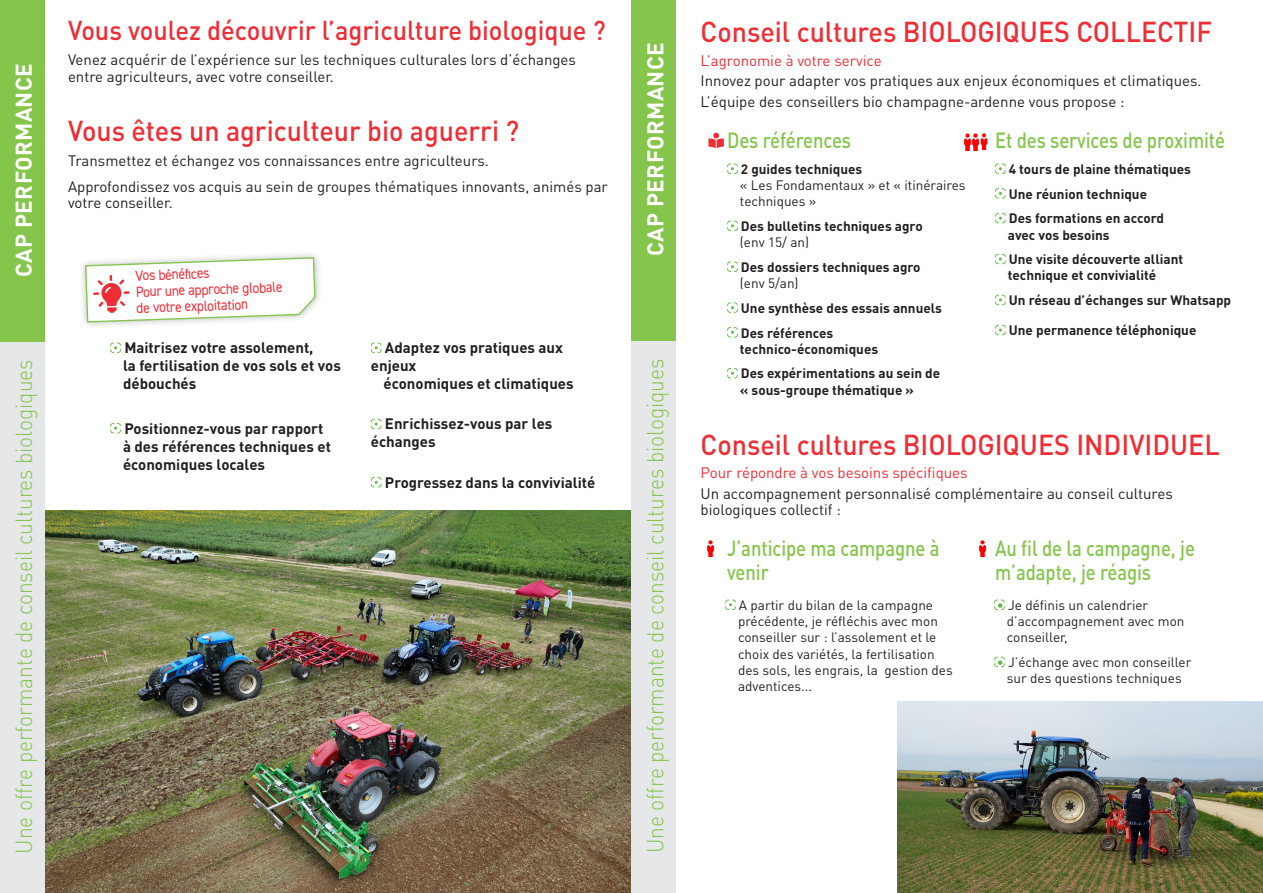
<style>
.page{position:relative;width:1263px;height:893px;background:#fff}
.page>*{position:absolute;margin:0;border:0;box-sizing:border-box;transform-origin:0 0}
.t1{font:500 28.5px "DIN Pro";color:#ee2d35;scale:.94 1}
.t2{font:500 27px "DIN Pro";color:#ee2d35;scale:.94 1}
.t3{font:300 23.25px "DIN Pro";color:#85c54c;scale:.9 1}
.t4{font:700 22.5px "DIN Pro";letter-spacing:.02em;color:#fff}
.t5{font:500 21.75px/24px "DIN Pro";letter-spacing:-.005em;color:#85c54c;scale:.85 1}
.t6{font:15px/16.5px "DIN Pro";color:#231f20}
.t7{font:700 15px/18px "DIN Pro";color:#231f20}
.t8{font:15px "DIN Pro";color:#ee2d35}
.t9{font:14.85px/16.2px "DIN2014";color:#ee2d35;scale:.9 1}
.t10{font:700 13.5px/24.8px "DIN Pro";color:#231f20}
.t11{font:13.5px/16.2px "DIN Pro";color:#231f20}
</style>
<div class="page">
<img style="left:45px;top:510px;width:586px;height:383px">
<div style="left:0;top:0;width:45px;height:893px;background:#e6e7e9"></div>
<svg style="left:110px;top:343px;width:11px;height:10px"></svg>
<svg style="left:110px;top:423px;width:11px;height:10px"></svg>
<svg style="left:371px;top:343px;width:10px;height:10px"></svg>
<svg style="left:371px;top:419px;width:10px;height:10px"></svg>
<svg style="left:371px;top:477px;width:10px;height:10px"></svg>
<div style="left:78px;top:250px;width:245px;height:80px;background:#231f20;opacity:.3"></div>
<svg style="left:84px;top:256px;width:232px;height:67px"></svg>
<div style="left:631px;top:0;width:45px;height:893px;background:#e6e7e9"></div>
<div style="left:631px;top:0;width:45px;height:340px;background:#85c54c"></div>
<div style="left:0;top:0;width:45px;height:341px;background:#85c54c"></div>
<svg style="left:727px;top:163px;width:11px;height:11px"></svg>
<svg style="left:727px;top:221px;width:11px;height:10px"></svg>
<svg style="left:727px;top:261px;width:11px;height:11px"></svg>
<svg style="left:727px;top:302px;width:11px;height:11px"></svg>
<svg style="left:727px;top:327px;width:11px;height:11px"></svg>
<svg style="left:727px;top:368px;width:11px;height:10px"></svg>
<svg style="left:995px;top:163px;width:11px;height:11px"></svg>
<svg style="left:995px;top:188px;width:11px;height:11px"></svg>
<svg style="left:995px;top:213px;width:11px;height:10px"></svg>
<svg style="left:995px;top:254px;width:11px;height:10px"></svg>
<svg style="left:995px;top:295px;width:11px;height:10px"></svg>
<svg style="left:995px;top:325px;width:11px;height:10px"></svg>
<svg style="left:725px;top:600px;width:11px;height:10px"></svg>
<svg style="left:994px;top:600px;width:11px;height:10px"></svg>
<svg style="left:994px;top:657px;width:11px;height:10px"></svg>
<img style="left:706px;top:540px;width:9px;height:17px">
<svg style="left:708px;top:133px;width:16px;height:15px"></svg>
<img style="left:963px;top:134px;width:3px;height:16px">
<img style="left:966px;top:133px;width:8px;height:17px">
<img style="left:974px;top:133px;width:14px;height:17px">
<img style="left:897px;top:702px;width:366px;height:191px">
<img style="left:978px;top:540px;width:9px;height:17px">
<h3 class="t4" style="left:5px;top:277px;width:215px;rotate:-90deg">CAP PERFORMANCE</h3>
<h3 class="t3" style="left:8px;top:854px;width:551px;rotate:-90deg">Une offre performante de conseil cultures biologiques</h3>
<h2 class="t2" style="left:68px;top:9px;width:573px">Vous voulez découvrir l’agriculture biologique ?</h2>
<p class="t6" style="left:68px;top:51px;width:509px">Venez acquérir de l’expérience sur les techniques culturales lors d’échanges entre agriculteurs, avec votre conseiller.</p>
<h1 class="t1" style="left:68px;top:108px;width:481px">Vous êtes un agriculteur bio aguerri ?</h1>
<p class="t6" style="left:68px;top:148px;width:541px;line-height:25px">Transmettez et échangez vos connaissances entre agriculteurs.<br>Approfondissez vos acquis au sein de groupes thématiques innovants, animés par</p>
<p class="t6" style="left:68px;top:194px;width:106px">votre conseiller.</p>
<p class="t9" style="left:135px;top:267px;width:164px;rotate:-2deg">Vos bénéfi ces<br>Pour une approche globale de votre exploitation</p>
<p class="t7" style="left:123px;top:337px;width:219px">Maitrisez votre assolement,<br>la fertilisation de vos sols et vos débouchés</p>
<p class="t7" style="left:123px;top:417px;width:209px">Positionnez-vous par rapport à des références techniques et économiques locales</p>
<p class="t7" style="left:371px;top:337px;width:194px;text-indent:14px">Adaptez vos pratiques aux enjeux</p>
<p class="t7" style="left:384px;top:373px;width:192px">économiques et climatiques</p>
<p class="t7" style="left:371px;top:413px;width:183px;text-indent:14px">Enrichissez-vous par les échanges</p>
<p class="t7" style="left:385px;top:471px;width:212px">Progressez dans la convivialité</p>
<h3 class="t4" style="left:636px;top:256px;width:215px;rotate:-90deg">CAP PERFORMANCE</h3>
<h3 class="t3" style="left:639px;top:853px;width:551px;rotate:-90deg">Une offre performante de conseil cultures biologiques</h3>
<h1 class="t1" style="left:701px;top:8px;width:546px">Conseil cultures BIOLOGIQUES COLLECTIF</h1>
<p class="t8" style="left:701px;top:50px;width:183px">L’agronomie à votre service</p>
<p class="t6" style="left:701px;top:70px;width:502px;line-height:20.7px">Innovez pour adapter vos pratiques aux enjeux économiques et climatiques.<br>L’équipe des conseillers bio champagne-ardenne vous propose :</p>
<h3 class="t5" style="left:727px;top:126px;width:147px">Des références</h3>
<h3 class="t5" style="left:995px;top:126px;width:272px">Et des services de proximité</h3>
<p class="t10" style="left:741px;top:155px;width:123px">2 guides techniques</p>
<p class="t11" style="left:740px;top:177px;width:227px">« Les Fondamentaux » et « itinéraires techniques »</p>
<p class="t10" style="left:741px;top:212px;width:183px">Des bulletins techniques agro</p>
<p class="t11" style="left:740px;top:234px;width:71px">(env 15/ an)</p>
<p class="t10" style="left:741px;top:253px;width:181px">Des dossiers techniques agro</p>
<p class="t11" style="left:740px;top:275px;width:60px">(env 5/an)</p>
<p class="t10" style="left:741px;top:294px;width:203px">Une synthèse des essais annuels<br>Des références</p>
<p class="t10" style="left:740px;top:335px;width:202px">technico-économiques<br>Des expérimentations au sein de</p>
<p class="t10" style="left:740px;top:376px;width:176px">« sous-groupe thématique »</p>
<p class="t10" style="left:1009px;top:155px;width:184px">4 tours de plaine thématiques<br>Une réunion technique<br>Des formations en accord</p>
<p class="t10" style="left:1008px;top:221px;width:177px">avec vos besoins<br>Une visite découverte alliant</p>
<p class="t10" style="left:1008px;top:262px;width:225px">technique et convivialité<br>Un réseau d’échanges sur Whatsapp</p>
<p class="t10" style="left:1009px;top:316px;width:189px">Une permanence téléphonique</p>
<h1 class="t1" style="left:701px;top:422px;width:554px">Conseil cultures BIOLOGIQUES INDIVIDUEL</h1>
<p class="t8" style="left:701px;top:462px;width:269px">Pour répondre à vos besoins spécifiques</p>
<p class="t6" style="left:701px;top:485px;width:474px">Un accompagnement personnalisé complémentaire au conseil cultures biologiques collectif :</p>
<h3 class="t5" style="left:727px;top:533px;width:251px">J’anticipe ma campagne à venir</h3>
<h3 class="t5" style="left:995px;top:533px;width:237px">Au fil de la campagne, je m’adapte, je réagis</h3>
<p class="t11" style="left:738px;top:596px;width:216px">A partir du bilan de la campagne précédente, je réfléchis avec mon conseiller sur : l’assolement et le choix des variétés, la fertilisation des sols, les engrais, la gestion des adventices...</p>
<p class="t11" style="left:1007px;top:596px;width:179px">Je définis un calendrier d’accompagnement avec mon conseiller,</p>
<p class="t11" style="left:1007px;top:654px;width:186px">J’échange avec mon conseiller sur des questions techniques</p>
</div>
